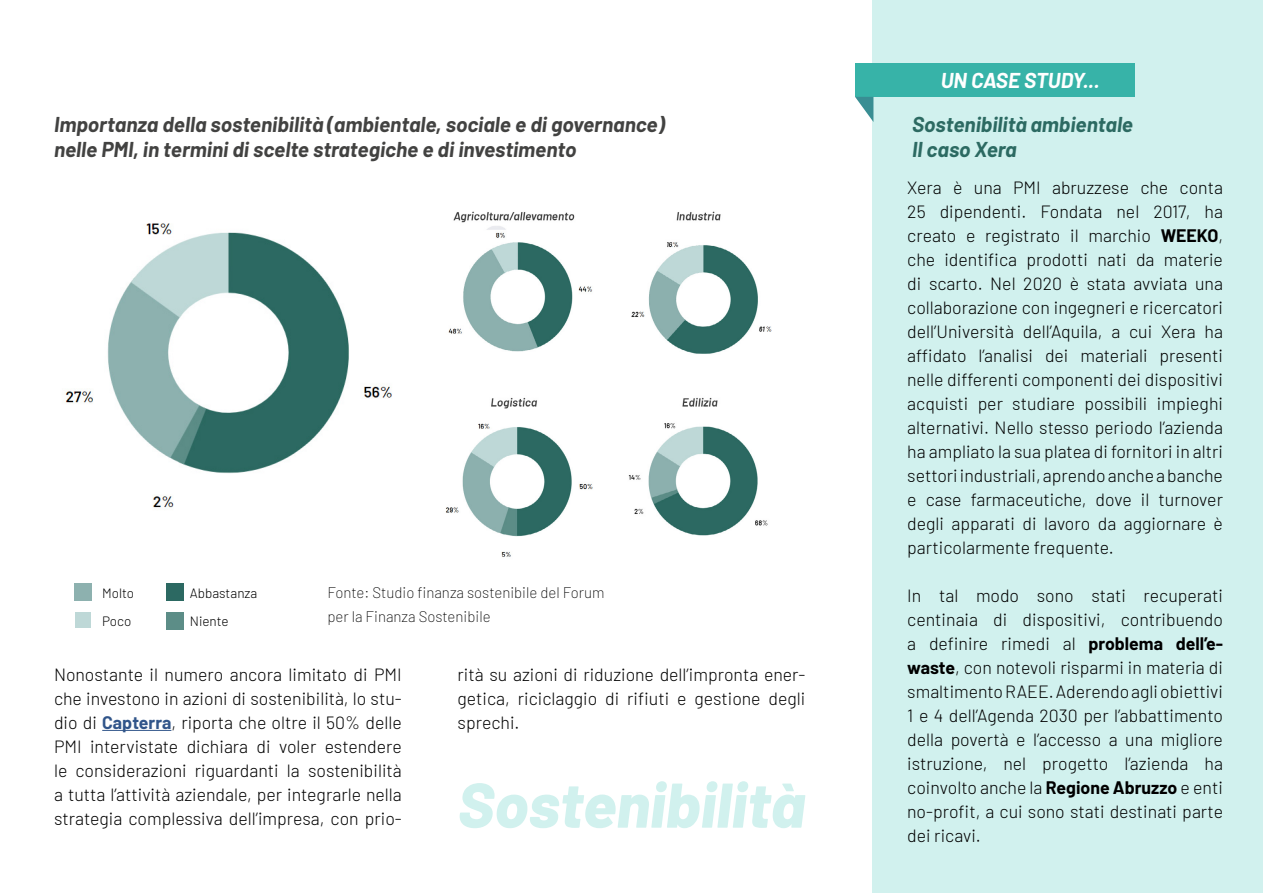
<style>
.page{position:relative;width:1263px;height:893px;background:#fff}
.page>*{position:absolute;margin:0;border:0;box-sizing:border-box;transform-origin:0 0}
.t1{font:italic 800 63px "Barlow";color:#d1f1ee}
.t2{font:italic 700 21px/25.2px "Barlow";color:#424241}
.t3{font:italic 700 21px/25.2px "Barlow";color:#2c6a62}
.t4{font:italic 700 21px "Barlow";letter-spacing:-.005em;color:#fff}
.t5{font:300 17.7px/24px "Barlow";color:#000;text-align:justify}
.t6{font:200 15px/24px "Barlow";color:#000}
.t7{font:300 13.5px/27.9px "Barlow";color:#000}
.s1{font-weight:700;color:#31558a}
.s2{font-weight:700}
</style>
<div class="page">
<hr style="left:102px;top:730px;width:69px;height:1px;background:#31558a">
<img style="left:446px;top:211px;width:326px;height:346px">
<div style="left:74px;top:583px;width:17px;height:17px;background:#8db1af"></div>
<div style="left:166px;top:583px;width:17px;height:17px;background:#2c6962"></div>
<div style="left:75px;top:613px;width:16px;height:15px;background:#bed8d7"></div>
<div style="left:166px;top:613px;width:17px;height:17px;background:#5c8d87"></div>
<img style="left:65px;top:223px;width:327px;height:287px">
<div style="left:873px;top:0;width:390px;height:893px;background:#d1f1ee"></div>
<div style="left:855px;top:64px;width:279px;height:33px;background:#37b3a8"></div>
<svg style="left:855px;top:97px;width:18px;height:25px"></svg>
<p class="t2" style="left:54px;top:110px;width:612px">Importanza della sostenibilità (ambientale, sociale e di governance) nelle PMI, in termini di scelte strategiche e di investimento</p>
<p class="t7" style="left:102px;top:578px;width:33px">Molto<br>Poco</p>
<p class="t7" style="left:190px;top:578px;width:69px">Abbastanza</p>
<p class="t6" style="left:327px;top:580px;width:279px">Fonte: Studio finanza sostenibile del Forum per la Finanza Sostenibile</p>
<p class="t7" style="left:190px;top:606px;width:40px">Niente</p>
<p class="t5" style="left:54px;top:661px;width:349px">Nonostante il numero ancora limitato di PMI che investono in azioni di sostenibilità, lo stu&shy;dio di <span class="s1">Capterra</span>, riporta che oltre il 50% delle PMI intervistate dichiara di voler estendere le considerazioni riguardanti la sostenibilità a tutta l’attività aziendale, per integrarle nella strategia complessiva dell’impresa, con prio-</p>
<p class="t5" style="left:458px;top:661px;width:349px">rità su azioni di riduzione dell’impronta ener&shy;getica, riciclaggio di rifiuti e gestione degli sprechi.</p>
<h1 class="t1" style="left:458px;top:758px;width:347px">Sostenibilità</h1>
<p class="t4" style="left:941px;top:65px;width:160px">UN CASE STUDY...</p>
<p class="t3" style="left:912px;top:110px;width:222px">Sostenibilità ambientale<br>Il caso Xera</p>
<p class="t5" style="left:907px;top:174px;width:317px">Xera è una PMI abruzzese che conta 25 dipendenti. Fondata nel 2017, ha creato e registrato il marchio <span class="s2">WEEKO</span>, che identifica prodotti nati da materie di scarto. Nel 2020 è stata avviata una collaborazione con ingegneri e ricercatori dell’Università dell’Aquila, a cui Xera ha affidato l’analisi dei materiali presenti nelle differenti componenti dei dispositivi acquisti per studiare possibili impieghi alternativi. Nello stesso periodo l’azienda ha ampliato la sua platea di fornitori in altri settori industriali, aprendo anche a banche e case farmaceutiche, dove il turnover degli apparati di lavoro da aggiornare è particolarmente frequente.</p>
<p class="t5" style="left:907px;top:582px;width:317px">In tal modo sono stati recuperati centinaia di dispositivi, contribuendo a definire rimedi al <span class="s2">problema dell’e&shy;waste</span>, con notevoli risparmi in materia di smaltimento RAEE. Aderendo agli obiettivi 1 e 4 dell’Agenda 2030 per l’abbattimento della povertà e l’accesso a una migliore istruzione, nel progetto l’azienda ha coinvolto anche la <span class="s2">Regione Abruzzo</span> e enti no-profit, a cui sono stati destinati parte dei ricavi.</p>
</div>
